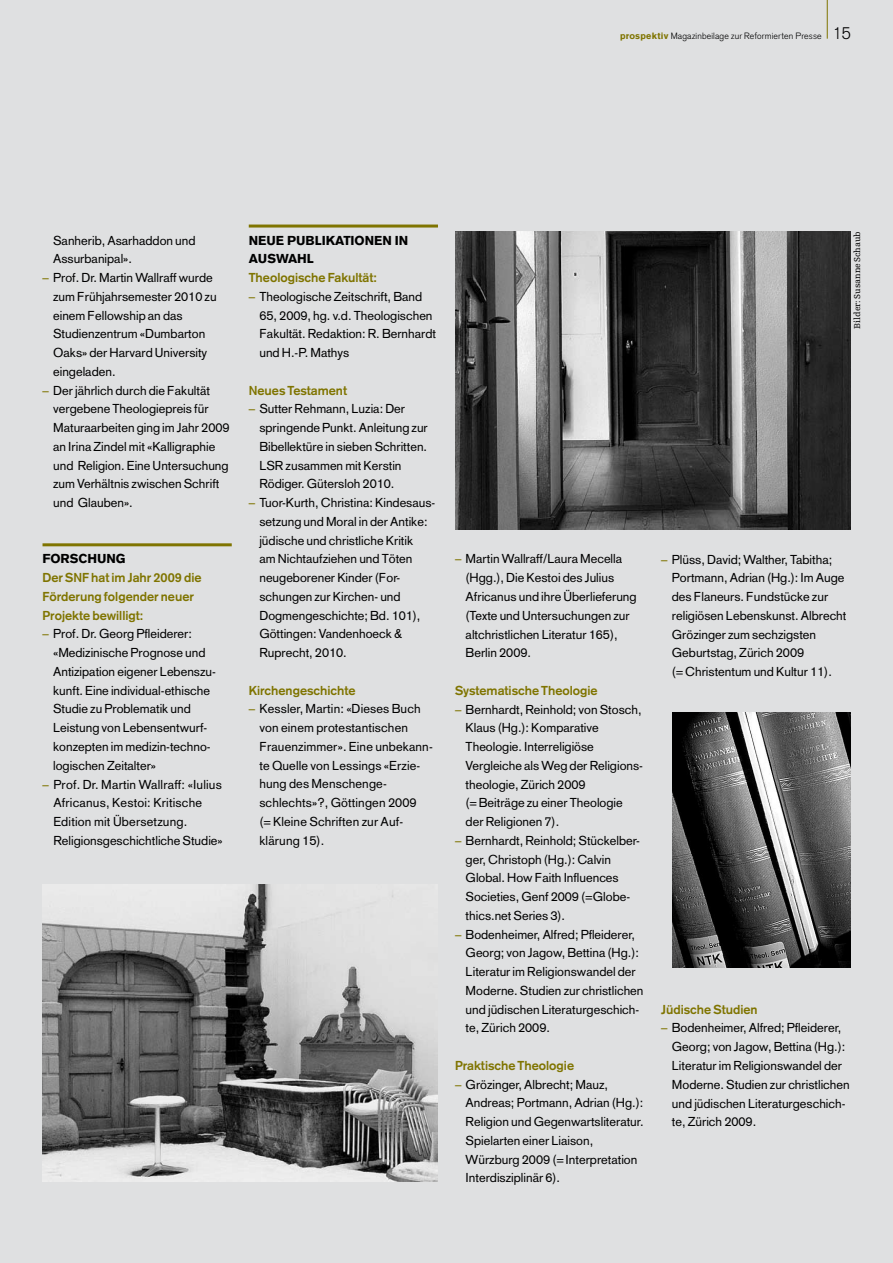
<style>
.page{position:relative;width:893px;height:1263px;background:#dfe0e1}
.page>*{position:absolute;margin:0;border:0;box-sizing:border-box;transform-origin:0 0}
.t1{font:12.75px/18.8px "Akzidenz Grotesk";color:#000}
.t2{font:700 12.75px/18.8px "Akzidenz Grotesk";color:#7f7400}
.t3{font:900 12.75px/18.8px "Akzidenz Grotesk";letter-spacing:-.005em;color:#000}
.t4{font:300 9px "Akzidenz Grotesk";letter-spacing:.02em;color:#000}
.t5{font:9px "Egyptienne FLT";letter-spacing:-.005em;color:#000}
.s1{font-weight:900;color:#7f7400}
.s2{font-size:16.5px}
.s3{color:#7f7400}
</style>
<div class="page">
<hr style="left:43px;top:543px;width:189px;height:3px;background:#7f7400">
<hr style="left:249px;top:225px;width:189px;height:3px;background:#7f7400">
<hr style="left:827px;top:0;width:1px;height:39px;background:#7f7400">
<img style="left:43px;top:884px;width:395px;height:297px">
<img style="left:455px;top:232px;width:395px;height:297px">
<img style="left:673px;top:712px;width:177px;height:255px">
<p class="t4" style="left:620px;top:30px;width:233px"><span class="s1">PROSPEKTIV</span> Magazinbeilage zur Reformierten Presse <span class="s2">15</span></p>
<p class="t1" style="left:53px;top:231px;width:144px">Sanherib, Asarhaddon und<br>Assurbanipal».</p>
<p class="t1" style="left:53px;top:268px;width:165px;text-indent:-11px"><span class="s3">–</span> Prof. Dr. Martin Wallraff wurde zum Frühjahrsemester 2010 zu einem Fellowship an das<br>Studienzentrum «Dumbarton<br>Oaks» der Harvard University eingeladen.</p>
<p class="t1" style="left:53px;top:381px;width:178px;text-indent:-11px"><span class="s3">–</span> Der jährlich durch die Fakultät vergebene Theologiepreis für<br>Maturaarbeiten ging im Jahr 2009 an Irina Zindel mit «Kalligraphie und Religion. Eine Untersuchung zum Verhältnis zwischen Schrift und Glauben».</p>
<p class="t3" style="left:43px;top:549px;width:83px">FORSCHUNG</p>
<p class="t2" style="left:43px;top:568px;width:161px">Der SNF hat im Jahr 2009 die<br>Förderung folgender neuer<br>Projekte bewilligt:</p>
<p class="t1" style="left:53px;top:625px;width:164px;text-indent:-11px"><span class="s3">–</span> Prof. Dr. Georg Pfleiderer: «Medizinische Prognose und<br>Antizipation eigener Lebenszu&shy;kunft. Eine individual-ethische<br>Studie zu Problematik und<br>Leistung von Lebensentwurf&shy;konzepten im medizin-techno&shy;logischen Zeitalter»</p>
<p class="t1" style="left:53px;top:775px;width:171px;text-indent:-11px"><span class="s3">–</span> Prof. Dr. Martin Wallraff: «Iulius<br>Africanus, Kestoi: Kritische<br>Edition mit Übersetzung.<br>Religionsgeschichtliche Studie»</p>
<p class="t3" style="left:249px;top:231px;width:161px">NEUE PUBLIKATIONEN IN<br>AUSWAHL</p>
<p class="t2" style="left:249px;top:268px;width:130px">Theologische Fakultät:</p>
<p class="t1" style="left:259px;top:287px;width:178px;text-indent:-11px"><span class="s3">–</span> Theologische Zeitschrift, Band<br>65, 2009, hg. v.d. Theologischen<br>Fakultät. Redaktion: R. Bernhardt und H.-P. Mathys</p>
<p class="t2" style="left:249px;top:381px;width:100px">Neues Testament</p>
<p class="t1" style="left:259px;top:399px;width:170px;text-indent:-11px"><span class="s3">–</span> Sutter Rehmann, Luzia: Der springende Punkt. Anleitung zur<br>Bibellektüre in sieben Schritten.<br>LSR zusammen mit Kerstin<br>Rödiger. Gütersloh 2010.</p>
<p class="t1" style="left:259px;top:493px;width:177px;text-indent:-11px"><span class="s3">–</span> Tuor-Kurth, Christina: Kindesaus&shy;setzung und Moral in der Antike: jüdische und christliche Kritik<br>am Nichtaufziehen und Töten neugeborener Kinder (For&shy;schungen zur Kirchen- und<br>Dogmengeschichte; Bd. 101),<br>Göttingen: Vandenhoeck &amp;<br>Ruprecht, 2010.</p>
<p class="t2" style="left:249px;top:681px;width:108px">Kirchengeschichte</p>
<p class="t1" style="left:259px;top:700px;width:175px;text-indent:-11px"><span class="s3">–</span> Kessler, Martin: «Dieses Buch von einem protestantischen<br>Frauenzimmer». Eine unbekann&shy;te Quelle von Lessings «Erzie&shy;hung des Menschenge&shy;schlechts»?, Göttingen 2009 (=Kleine Schriften zur Auf&shy;klärung 15).</p>
<p class="t5" style="left:852px;top:329px;width:99px;rotate:-90deg">Bilder: Susanne Schaub</p>
<p class="t1" style="left:466px;top:550px;width:173px;text-indent:-11px"><span class="s3">–</span> Martin Wallraff/Laura Mecella (Hgg.), Die Kestoi des Julius<br>Africanus und ihre Überlieferung (Texte und Untersuchungen zur altchristlichen Literatur 165),<br>Berlin 2009.</p>
<p class="t2" style="left:455px;top:681px;width:144px">Systematische Theologie</p>
<p class="t1" style="left:466px;top:700px;width:179px;text-indent:-11px"><span class="s3">–</span> Bernhardt, Reinhold; von Stosch,<br>Klaus (Hg.): Komparative<br>Theologie. Interreligiöse<br>Vergleiche als Weg der Religions&shy;theologie, Zürich 2009 (=Beiträge zu einer Theologie der Religionen 7).</p>
<p class="t1" style="left:466px;top:831px;width:176px;text-indent:-11px"><span class="s3">–</span> Bernhardt, Reinhold; Stückelber&shy;ger, Christoph (Hg.): Calvin<br>Global. How Faith Influences<br>Societies, Genf 2009 (=Globe&shy;thics.net Series 3).</p>
<p class="t1" style="left:466px;top:925px;width:179px;text-indent:-11px"><span class="s3">–</span> Bodenheimer, Alfred; Pfleiderer,<br>Georg; von Jagow, Bettina (Hg.):<br>Literatur im Religionswandel der<br>Moderne. Studien zur christlichen und jüdischen Literaturgeschich&shy;te, Zürich 2009.</p>
<p class="t2" style="left:455px;top:1056px;width:121px">Praktische Theologie</p>
<p class="t1" style="left:466px;top:1075px;width:179px;text-indent:-11px"><span class="s3">–</span> Grözinger, Albrecht; Mauz,<br>Andreas; Portmann, Adrian (Hg.):<br>Religion und Gegenwartsliteratur.<br>Spielarten einer Liaison,<br>Würzburg 2009 (=Interpretation<br>Interdisziplinär 6).</p>
<p class="t1" style="left:672px;top:550px;width:176px;text-indent:-11px"><span class="s3">–</span> Plüss, David; Walther, Tabitha;<br>Portmann, Adrian (Hg.): Im Auge des Flaneurs. Fundstücke zur religiösen Lebenskunst. Albrecht<br>Grözinger zum sechzigsten<br>Geburtstag, Zürich 2009 (=Christentum und Kultur 11).</p>
<p class="t2" style="left:661px;top:1000px;width:98px">Jüdische Studien</p>
<p class="t1" style="left:672px;top:1019px;width:179px;text-indent:-11px"><span class="s3">–</span> Bodenheimer, Alfred; Pfleiderer,<br>Georg; von Jagow, Bettina (Hg.):<br>Literatur im Religionswandel der<br>Moderne. Studien zur christlichen und jüdischen Literaturgeschich&shy;te, Zürich 2009.</p>
</div>
